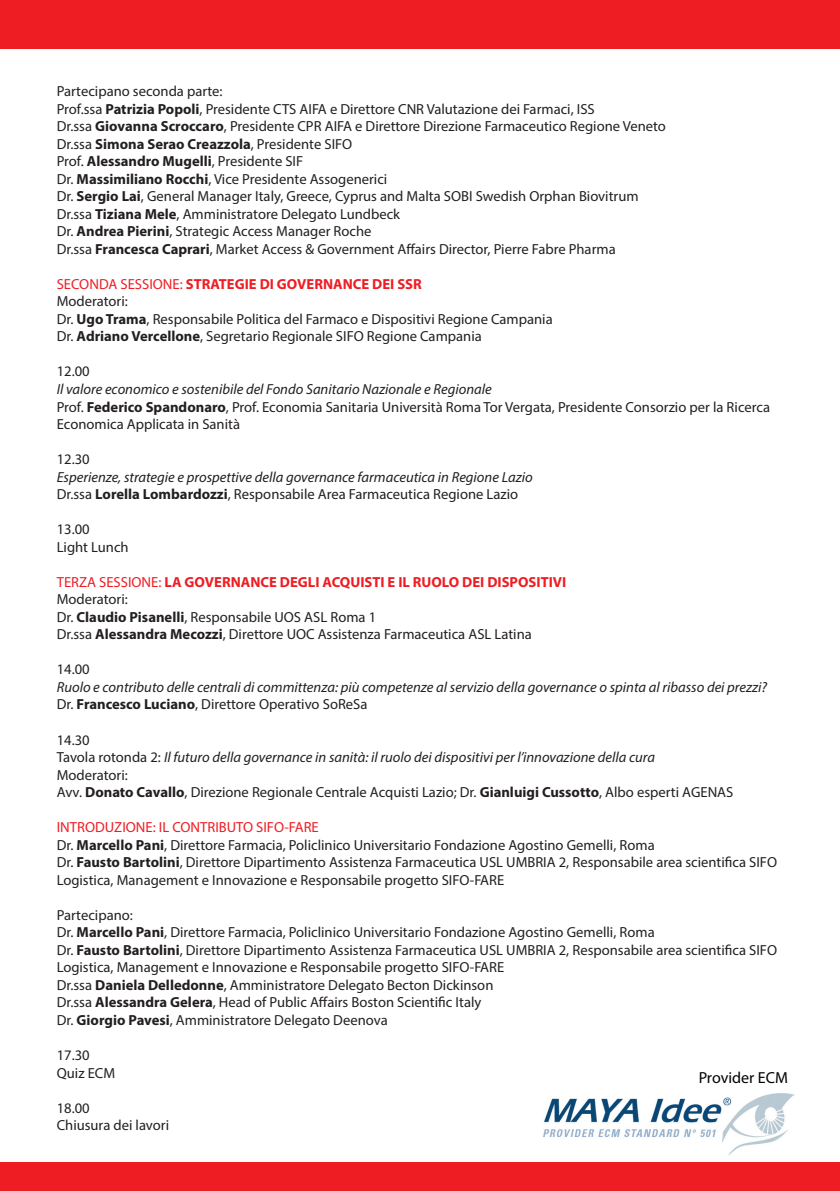
<style>
.page{position:relative;width:840px;height:1191px;background:#fff}
.page>*{position:absolute;margin:0;border:0;box-sizing:border-box;transform-origin:0 0}
.t1{font:16px "Myriad Pro";color:#000}
.t2{font:14.6px/17.6px "Myriad Pro";color:#231f20}
.t3{font:italic 14.6px "Myriad Pro";color:#231f20}
.t4{font:700 14.6px "Myriad Pro";color:#ee1d23}
.t5{font:14.6px "Myriad Pro";color:#ee1d23}
.s1{font-weight:700}
.s2{font-weight:400}
.s3{font-style:normal}
</style>
<div class="page">
<img style="left:543px;top:1093px;width:252px;height:63px">
<div style="left:0;top:0;width:839px;height:48px;background:#ee1d23"></div>
<div style="left:0;top:1162px;width:839px;height:29px;background:#ee1d23"></div>
<p class="t2" style="left:57px;top:82px;width:167px">Partecipano seconda parte:</p>
<p class="t2" style="left:57px;top:100px;width:539px">Prof.ssa <span class="s1">Patrizia Popoli</span>, Presidente CTS AIFA e Direttore CNR Valutazione dei Farmaci, ISS</p>
<p class="t2" style="left:57px;top:117px;width:610px">Dr.ssa <span class="s1">Giovanna Scroccaro</span>, Presidente CPR AIFA e Direttore Direzione Farmaceutico Regione Veneto</p>
<p class="t2" style="left:57px;top:135px;width:297px">Dr.ssa <span class="s1">Simona Serao Creazzola</span>, Presidente SIFO</p>
<p class="t2" style="left:57px;top:152px;width:248px">Prof. <span class="s1">Alessandro Mugelli</span>, Presidente SIF</p>
<p class="t2" style="left:57px;top:170px;width:332px">Dr. <span class="s1">Massimiliano Rocchi</span>, Vice Presidente Assogenerici</p>
<p class="t2" style="left:57px;top:187px;width:583px">Dr. <span class="s1">Sergio Lai</span>, General Manager Italy, Greece, Cyprus and Malta SOBI Swedish Orphan Biovitrum</p>
<p class="t2" style="left:57px;top:205px;width:345px">Dr.ssa <span class="s1">Tiziana Mele</span>, Amministratore Delegato Lundbeck</p>
<p class="t2" style="left:57px;top:222px;width:316px">Dr. <span class="s1">Andrea Pierini</span>, Strategic Access Manager Roche</p>
<p class="t2" style="left:57px;top:240px;width:560px">Dr.ssa <span class="s1">Francesca Caprari</span>, Market Access &amp; Government Affairs Director, Pierre Fabre Pharma</p>
<p class="t4" style="left:57px;top:274px;width:366px"><span class="s2">SECONDA SESSIONE:</span> STRATEGIE DI GOVERNANCE DEI SSR</p>
<p class="t2" style="left:57px;top:292px;width:73px">Moderatori:</p>
<p class="t2" style="left:57px;top:310px;width:497px">Dr. <span class="s1">Ugo Trama</span>, Responsabile Politica del Farmaco e Dispositivi Regione Campania</p>
<p class="t2" style="left:57px;top:327px;width:426px">Dr. <span class="s1">Adriano Vercellone</span>, Segretario Regionale SIFO Regione Campania</p>
<p class="t2" style="left:57px;top:362px;width:34px">12.00</p>
<p class="t3" style="left:57px;top:380px;width:436px">Il valore economico e sostenibile del Fondo Sanitario Nazionale e Regionale</p>
<p class="t2" style="left:57px;top:397px;width:714px">Prof. <span class="s1">Federico Spandonaro</span>, Prof. Economia Sanitaria Università Roma Tor Vergata, Presidente Consorzio per la Ricerca<br>Economica Applicata in Sanità</p>
<p class="t2" style="left:57px;top:450px;width:34px">12.30</p>
<p class="t3" style="left:57px;top:468px;width:477px">Esperienze, strategie e prospettive della governance farmaceutica in Regione Lazio</p>
<p class="t2" style="left:57px;top:485px;width:462px">Dr.ssa <span class="s1">Lorella Lombardozzi</span>, Responsabile Area Farmaceutica Regione Lazio</p>
<p class="t2" style="left:57px;top:520px;width:34px">13.00</p>
<p class="t2" style="left:57px;top:538px;width:73px">Light Lunch</p>
<p class="t4" style="left:57px;top:572px;width:510px"><span class="s2">TERZA SESSIONE:</span> LA GOVERNANCE DEGLI ACQUISTI E IL RUOLO DEI DISPOSITIVI</p>
<p class="t2" style="left:57px;top:590px;width:73px">Moderatori:</p>
<p class="t2" style="left:57px;top:608px;width:321px">Dr. <span class="s1">Claudio Pisanelli</span>, Responsabile UOS ASL Roma 1</p>
<p class="t2" style="left:57px;top:625px;width:476px">Dr.ssa <span class="s1">Alessandra Mecozzi</span>, Direttore UOC Assistenza Farmaceutica ASL Latina</p>
<p class="t2" style="left:57px;top:660px;width:34px">14.00</p>
<p class="t3" style="left:57px;top:678px;width:711px">Ruolo e contributo delle centrali di committenza: più competenze al servizio della governance o spinta al ribasso dei prezzi?</p>
<p class="t2" style="left:57px;top:695px;width:312px">Dr. <span class="s1">Francesco Luciano</span>, Direttore Operativo SoReSa</p>
<p class="t2" style="left:57px;top:730px;width:34px">14.30</p>
<p class="t3" style="left:57px;top:748px;width:599px"><span class="s3">Tavola rotonda 2:</span> Il futuro della governance in sanità: il ruolo dei dispositivi per l’innovazione della cura</p>
<p class="t2" style="left:57px;top:765px;width:73px">Moderatori:</p>
<p class="t2" style="left:57px;top:783px;width:677px">Avv. <span class="s1">Donato Cavallo</span>, Direzione Regionale Centrale Acquisti Lazio; Dr. <span class="s1">Gianluigi Cussotto</span>, Albo esperti AGENAS</p>
<p class="t5" style="left:57px;top:818px;width:263px">INTRODUZIONE: IL CONTRIBUTO SIFO-FARE</p>
<p class="t2" style="left:57px;top:835px;width:599px">Dr. <span class="s1">Marcello Pani</span>, Direttore Farmacia, Policlinico Universitario Fondazione Agostino Gemelli, Roma</p>
<p class="t2" style="left:57px;top:853px;width:721px">Dr. <span class="s1">Fausto Bartolini</span>, Direttore Dipartimento Assistenza Farmaceutica USL UMBRIA 2, Responsabile area scientifica SIFO<br>Logistica, Management e Innovazione e Responsabile progetto SIFO-FARE</p>
<p class="t2" style="left:57px;top:906px;width:78px">Partecipano:</p>
<p class="t2" style="left:57px;top:923px;width:599px">Dr. <span class="s1">Marcello Pani</span>, Direttore Farmacia, Policlinico Universitario Fondazione Agostino Gemelli, Roma</p>
<p class="t2" style="left:57px;top:941px;width:721px">Dr. <span class="s1">Fausto Bartolini</span>, Direttore Dipartimento Assistenza Farmaceutica USL UMBRIA 2, Responsabile area scientifica SIFO<br>Logistica, Management e Innovazione e Responsabile progetto SIFO-FARE</p>
<p class="t2" style="left:57px;top:976px;width:438px">Dr.ssa <span class="s1">Daniela Delledonne</span>, Amministratore Delegato Becton Dickinson</p>
<p class="t2" style="left:57px;top:993px;width:426px">Dr.ssa <span class="s1">Alessandra Gelera</span>, Head of Public Affairs Boston Scientific Italy</p>
<p class="t2" style="left:57px;top:1011px;width:332px">Dr. <span class="s1">Giorgio Pavesi</span>, Amministratore Delegato Deenova</p>
<p class="t2" style="left:57px;top:1046px;width:34px">17.30</p>
<p class="t2" style="left:57px;top:1063px;width:60px">Quiz ECM</p>
<p class="t2" style="left:57px;top:1098px;width:34px">18.00</p>
<p class="t2" style="left:57px;top:1116px;width:114px">Chiusura dei lavori</p>
<p class="t1" style="left:698px;top:1068px;width:91px">Provider ECM</p>
</div>
